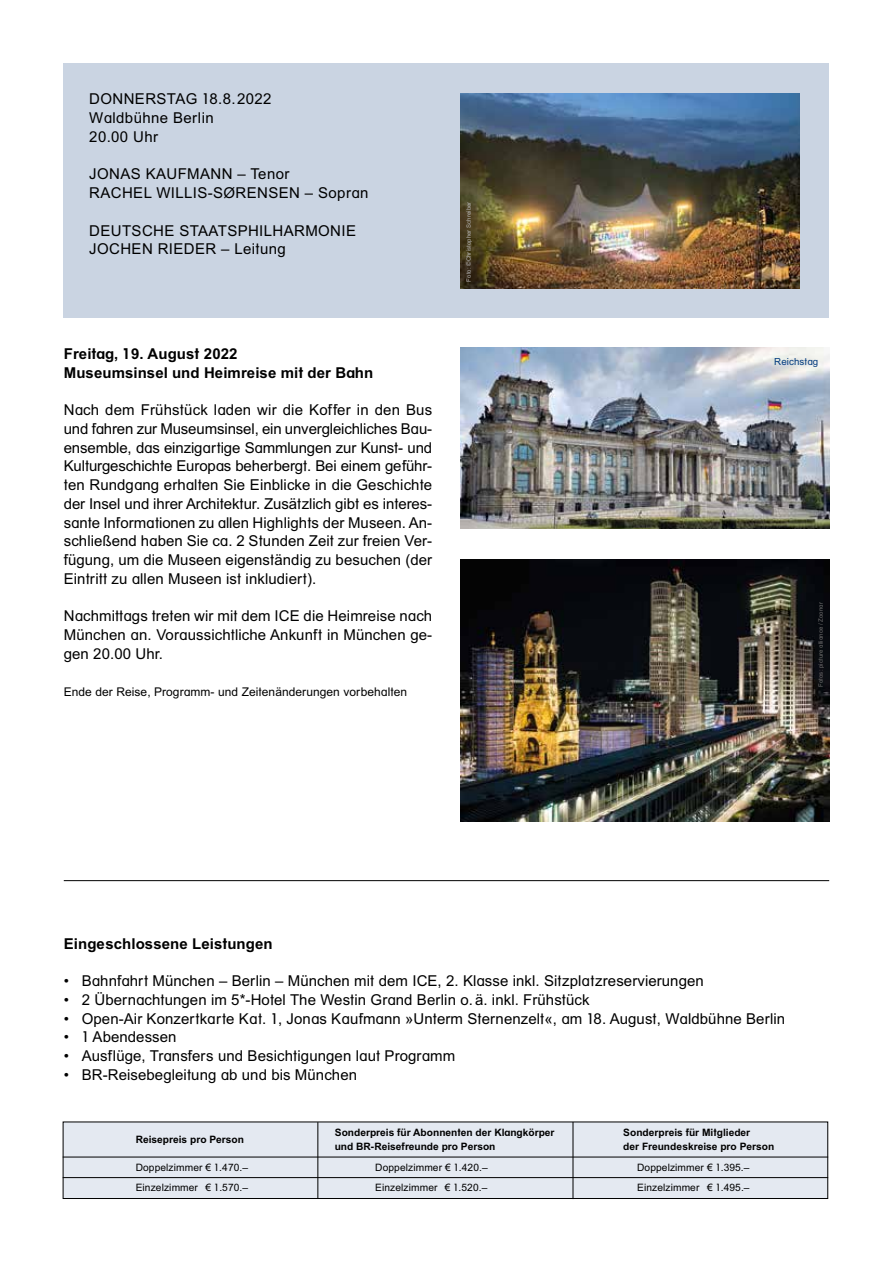
<style>
.page{position:relative;width:893px;height:1263px;background:#fff}
.page>*{position:absolute;margin:0;border:0;box-sizing:border-box;transform-origin:0 0}
.t1{font:15px/18.8px "BR";letter-spacing:.005em;color:#000;text-align:justify}
.t2{font:15px/18.8px "BR";letter-spacing:.025em;color:#000}
.t3{font:700 15px/18.8px "BR";letter-spacing:.005em;color:#000}
.t4{font:12px "BR";letter-spacing:.005em;color:#000}
.t5{font:700 10.2px/14.7px "BR";color:#000}
.t6{font:10.2px "BR";letter-spacing:.01em;color:#000}
.t7{font:9.75px "BR";letter-spacing:.01em;color:#023b7e}
.t8{font:6px "BR";letter-spacing:.01em;color:#706f6f}
.t9{font:6px "BR";letter-spacing:.01em;color:#b3b2b2}
</style>
<div class="page">
<div style="left:63px;top:1122px;width:765px;height:76px;background:#e4e9f1"></div>
<div style="left:63px;top:1121px;width:765px;height:78px;border:1px solid #000"></div>
<hr style="left:63px;top:1157px;width:765px;height:1px;background:#000">
<hr style="left:63px;top:1177px;width:765px;height:1px;background:#000">
<hr style="left:317px;top:1122px;width:1px;height:77px;background:#000">
<hr style="left:573px;top:1122px;width:1px;height:77px;background:#000">
<hr style="left:64px;top:880px;width:765px;height:1px;background:#000">
<div style="left:64px;top:64px;width:765px;height:254px;background:#cad4e2"></div>
<img style="left:461px;top:94px;width:338px;height:194px">
<img style="left:461px;top:347px;width:368px;height:182px">
<img style="left:461px;top:559px;width:368px;height:263px">
<p class="t2" style="left:89px;top:90px;width:184px">DONNERSTAG 18.8.2022<br>Waldbühne Berlin<br>20.00 Uhr</p>
<p class="t2" style="left:89px;top:165px;width:281px">JONAS KAUFMANN – Tenor<br>RACHEL WILLIS-SØRENSEN – Sopran</p>
<p class="t2" style="left:89px;top:221px;width:268px">DEUTSCHE STAATSPHILHARMONIE<br>JOCHEN RIEDER – Leitung</p>
<p class="t3" style="left:64px;top:344px;width:311px">Freitag, 19. August 2022<br>Museumsinsel und Heimreise mit der Bahn</p>
<p class="t1" style="left:64px;top:400px;width:370px">Nach dem Frühstück laden wir die Koffer in den Bus und fahren zur Museumsinsel, ein unvergleichliches Bau&shy;ensemble, das einzigartige Sammlungen zur Kunst- und Kulturgeschichte Europas beherbergt. Bei einem geführ&shy;ten Rundgang erhalten Sie Einblicke in die Geschichte der Insel und ihrer Architektur. Zusätzlich gibt es interes&shy;sante Informationen zu allen Highlights der Museen. An&shy;schließend haben Sie ca. 2 Stunden Zeit zur freien Ver&shy;fügung, um die Museen eigenständig zu besuchen (der Eintritt zu allen Museen ist inkludiert).</p>
<p class="t1" style="left:64px;top:607px;width:370px">Nachmittags treten wir mit dem ICE die Heimreise nach München an. Voraussichtliche Ankunft in München ge&shy;gen 20.00 Uhr.</p>
<p class="t4" style="left:64px;top:684px;width:345px">Ende der Reise, Programm- und Zeitenänderungen vorbehalten</p>
<p class="t9" style="left:465px;top:281px;width:81px;rotate:-90deg">Foto: ©Christopher Schreiber</p>
<p class="t7" style="left:774px;top:355px;width:46px">Reichstag</p>
<p class="t8" style="left:817px;top:687px;width:86px;rotate:-90deg">Fotos: picture alliance / Zoonar</p>
<p class="t3" style="left:64px;top:934px;width:210px">Eingeschlossene Leistungen</p>
<p class="t1" style="left:64px;top:971px;width:642px">• Bahnfahrt München – Berlin – München mit dem ICE, 2. Klasse inkl. Sitzplatzreservierungen</p>
<p class="t1" style="left:64px;top:990px;width:527px">• 2 Übernachtungen im 5*-Hotel The Westin Grand Berlin o.ä. inkl. Frühstück</p>
<p class="t1" style="left:64px;top:1009px;width:723px">• Open-Air Konzertkarte Kat. 1, Jonas Kaufmann »Unterm Sternenzelt«, am 18. August, Waldbühne Berlin</p>
<p class="t1" style="left:64px;top:1028px;width:114px">• 1 Abendessen</p>
<p class="t1" style="left:64px;top:1046px;width:393px">• Ausflüge, Transfers und Besichtigungen laut Programm</p>
<p class="t1" style="left:64px;top:1065px;width:295px">• BR-Reisebegleitung ab und bis München</p>
<p class="t5" style="left:335px;top:1125px;width:221px">Sonderpreis für Abonnenten der Klangkörper und BR-Reisefreunde pro Person</p>
<p class="t5" style="left:623px;top:1125px;width:152px">Sonderpreis für Mitglieder<br>der Freundeskreise pro Person</p>
<p class="t5" style="left:136px;top:1132px;width:110px">Reisepreis pro Person</p>
<p class="t6" style="left:136px;top:1160px;width:114px">Doppelzimmer € 1.470.–</p>
<p class="t6" style="left:375px;top:1160px;width:114px">Doppelzimmer € 1.420.–</p>
<p class="t6" style="left:637px;top:1160px;width:114px">Doppelzimmer € 1.395.–</p>
<p class="t6" style="left:136px;top:1181px;width:114px">Einzelzimmer € 1.570.–</p>
<p class="t6" style="left:375px;top:1180px;width:114px">Einzelzimmer € 1.520.–</p>
<p class="t6" style="left:637px;top:1180px;width:114px">Einzelzimmer € 1.495.–</p>
</div>
